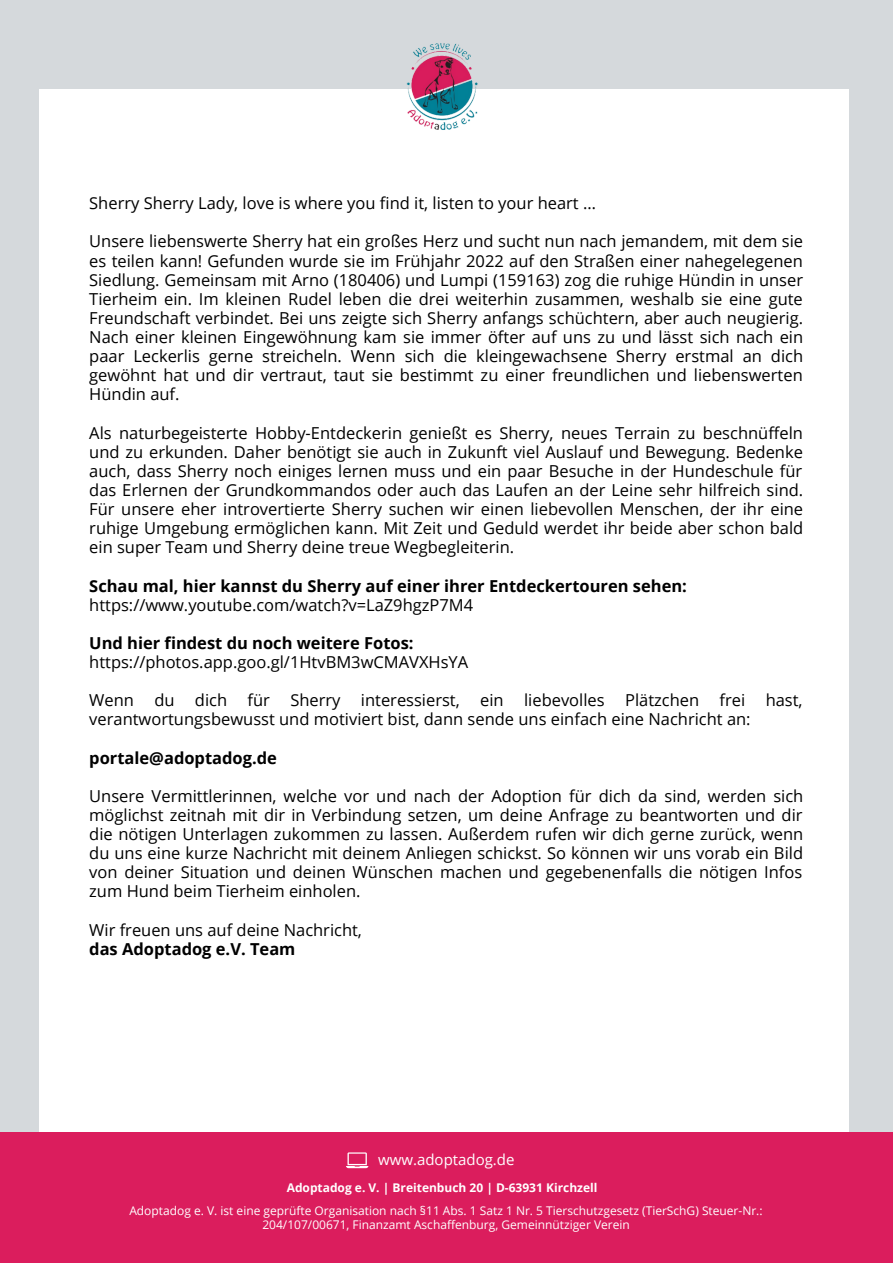
<style>
.page{position:relative;width:893px;height:1264px;background:#fff}
.page>*{position:absolute;margin:0;border:0;box-sizing:border-box;transform-origin:0 0}
.t1{font:16.5px/19px "Open Sans";color:#000;text-align:justify}
.t2{font:700 16.5px "Open Sans";color:#000}
.t3{font:15px "Open Sans";color:#fff}
.t4{font:12px/14px "Open Sans";color:#fff;text-align:center}
.t5{font:700 12px "Open Sans";color:#fff}
</style>
<div class="page">
<div style="left:0;top:0;width:892px;height:1262px;background:#d5d9dc"></div>
<div style="left:39px;top:89px;width:809px;height:1173px;background:#fff"></div>
<img style="left:406px;top:43px;width:72px;height:87px">
<div style="left:0;top:1131px;width:892px;height:131px;background:#db1d5d"></div>
<svg style="left:346px;top:1152px;width:22px;height:16px"></svg>
<p class="t1" style="left:89px;top:193px;width:508px">Sherry Sherry Lady, love is where you find it, listen to your heart …</p>
<p class="t1" style="left:89px;top:231px;width:715px">Unsere liebenswerte Sherry hat ein großes Herz und sucht nun nach jemandem, mit dem sie es teilen kann! Gefunden wurde sie im Frühjahr 2022 auf den Straßen einer nahegelegenen Siedlung. Gemeinsam mit Arno (180406) und Lumpi (159163) zog die ruhige Hündin in unser Tierheim ein. Im kleinen Rudel leben die drei weiterhin zusammen, weshalb sie eine gute Freundschaft verbindet. Bei uns zeigte sich Sherry anfangs schüchtern, aber auch neugierig.<br>Nach einer kleinen Eingewöhnung kam sie immer öfter auf uns zu und lässt sich nach ein paar Leckerlis gerne streicheln. Wenn sich die kleingewachsene Sherry erstmal an dich gewöhnt hat und dir vertraut, taut sie bestimmt zu einer freundlichen und liebenswerten Hündin auf.</p>
<p class="t1" style="left:89px;top:422px;width:715px">Als naturbegeisterte Hobby-Entdeckerin genießt es Sherry, neues Terrain zu beschnüffeln und zu erkunden. Daher benötigt sie auch in Zukunft viel Auslauf und Bewegung. Bedenke auch, dass Sherry noch einiges lernen muss und ein paar Besuche in der Hundeschule für das Erlernen der Grundkommandos oder auch das Laufen an der Leine sehr hilfreich sind.<br>Für unsere eher introvertierte Sherry suchen wir einen liebevollen Menschen, der ihr eine ruhige Umgebung ermöglichen kann. Mit Zeit und Geduld werdet ihr beide aber schon bald ein super Team und Sherry deine treue Wegbegleiterin.</p>
<p class="t2" style="left:89px;top:574px;width:599px">Schau mal, hier kannst du Sherry auf einer ihrer Entdeckertouren sehen:</p>
<p class="t1" style="left:89px;top:594px;width:385px">https://www.youtube.com/watch?v=LaZ9hgzP7M4</p>
<p class="t2" style="left:89px;top:631px;width:326px">Und hier findest du noch weitere Fotos:</p>
<p class="t1" style="left:89px;top:652px;width:380px">https://photos.app.goo.gl/1HtvBM3wCMAVXHsYA</p>
<p class="t1" style="left:89px;top:690px;width:714px">Wenn du dich für Sherry interessierst, ein liebevolles Plätzchen frei hast, verantwortungsbewusst und motiviert bist, dann sende uns einfach eine Nachricht an:</p>
<p class="t2" style="left:89px;top:746px;width:189px">portale@adoptadog.de</p>
<p class="t1" style="left:89px;top:786px;width:715px">Unsere Vermittlerinnen, welche vor und nach der Adoption für dich da sind, werden sich möglichst zeitnah mit dir in Verbindung setzen, um deine Anfrage zu beantworten und dir die nötigen Unterlagen zukommen zu lassen. Außerdem rufen wir dich gerne zurück, wenn du uns eine kurze Nachricht mit deinem Anliegen schickst. So können wir uns vorab ein Bild von deiner Situation und deinen Wünschen machen und gegebenenfalls die nötigen Infos zum Hund beim Tierheim einholen.</p>
<p class="t1" style="left:89px;top:919px;width:274px">Wir freuen uns auf deine Nachricht,</p>
<p class="t2" style="left:89px;top:937px;width:208px">das Adoptadog e.V. Team</p>
<p class="t3" style="left:378px;top:1149px;width:138px">www.adoptadog.de</p>
<p class="t5" style="left:287px;top:1179px;width:312px">Adoptadog e. V. | Breitenbuch 20 | D-63931 Kirchzell</p>
<p class="t4" style="left:129px;top:1202px;width:634px">Adoptadog e. V. ist eine geprüfte Organisation nach §11 Abs. 1 Satz 1 Nr. 5 Tierschutzgesetz (TierSchG) Steuer-Nr.:<br>204/107/00671, Finanzamt Aschaffenburg, Gemeinnütziger Verein</p>
</div>
